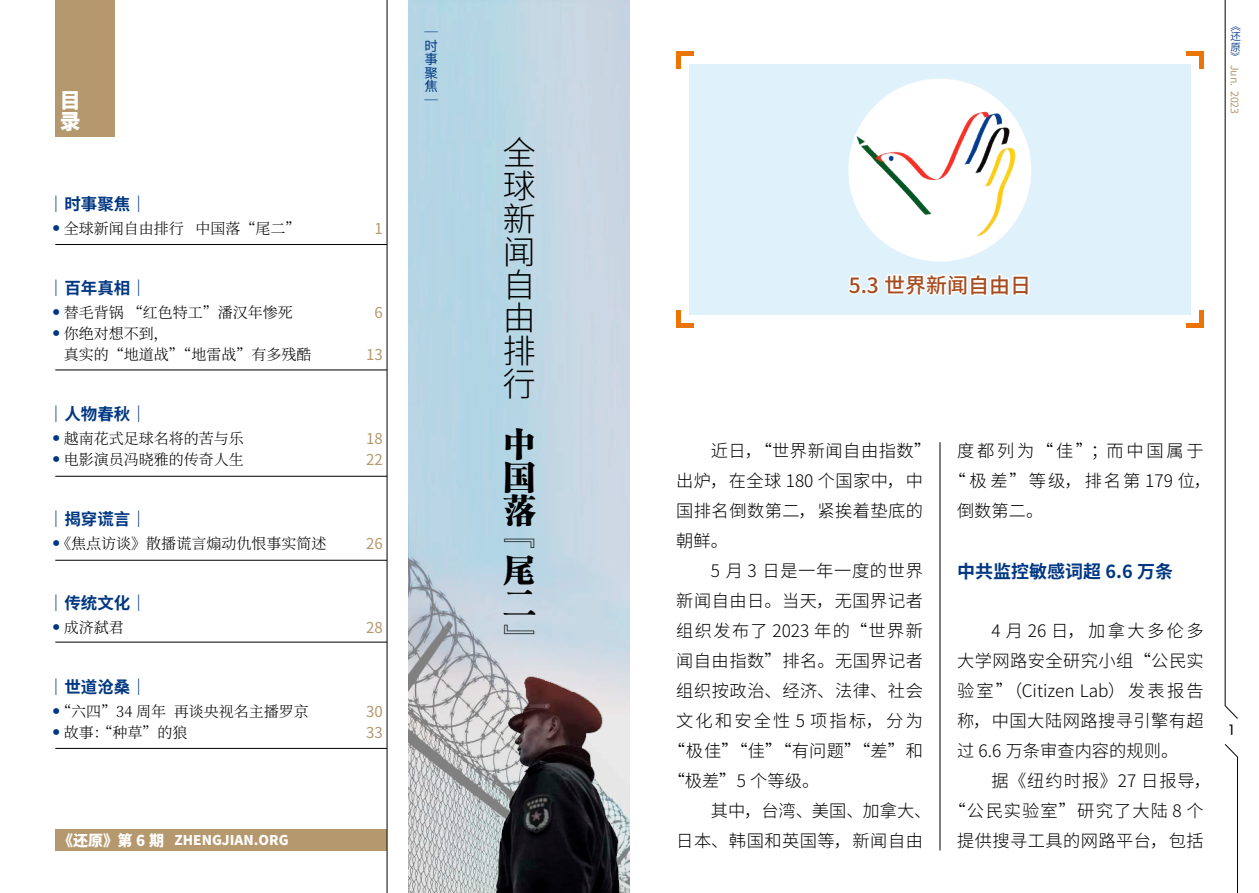
<style>
.page{position:relative;width:1259px;height:893px;background:#fff}
.page>*{position:absolute;margin:0;border:0;box-sizing:border-box;transform-origin:0 0}
.t1{font:300 33px/33px "Source Han Sans CN";color:#000}
.t2{font:33px/33px "FZCSK GBK1 0";color:#000}
.t3{font:500 21px "Source Han Sans CN";color:#a64c20}
.t4{font:800 21px/21px "Source Han Sans CN";color:#003782}
.t5{font:800 21px/21.5px "Source Han Sans CN";color:#fff}
.t6{font:700 18px "Source Han Sans CN";color:#003782}
.t7{font:300 17.25px/30px "Source Han Sans CN";letter-spacing:.025em;color:#000}
.t8{font:300 17.25px "Source Han Sans CN";letter-spacing:.075em;color:#000}
.t9{font:300 17.25px "Source Han Sans CN";letter-spacing:.115em;color:#000}
.t10{font:300 17.25px "Source Han Sans CN";letter-spacing:.065em;color:#000}
.t11{font:300 17.25px "Source Han Sans CN";letter-spacing:.12em;color:#000}
.t12{font:300 17.25px "Source Han Sans CN";letter-spacing:.16em;color:#000}
.t13{font:300 17.25px "Source Han Sans CN";letter-spacing:.06em;color:#000}
.t14{font:700 16.5px "Source Han Sans CN";color:#003782}
.t15{font:300 15px/21px "Source Han Serif CN";color:#000}
.t16{font:15px/21px "Source Han Sans CN";color:#b5986d}
.t17{font:14.7px "FZY3 JW GB1 0";color:#000}
.t18{font:800 13.5px "Source Han Sans CN";color:#fff}
.t19{font:13.5px/13.5px "Source Han Sans CN";color:#003782;text-align:justify}
.t20{font:10.5px "Source Han Sans CN";color:#b5986d}
.t21{font:10.5px/10.4px "Source Han Sans CN";color:#003782;text-align:justify}
.t22{font:9.45px "Source Han Sans CN";color:#003782}
.s1{font-size:15px}
</style>
<div class="page">
<svg style="left:1224px;top:0;width:14px;height:719px"></svg>
<svg style="left:1224px;top:744px;width:14px;height:149px"></svg>
<img style="left:408px;top:0;width:221px;height:893px">
<img style="left:493px;top:673px;width:128px;height:220px">
<div style="left:55px;top:0;width:60px;height:136px;background:#b5986d"></div>
<div style="left:55px;top:829px;width:332px;height:21px;background:#b5986d"></div>
<hr style="left:55px;top:244px;width:332px;height:1px;background:#000">
<hr style="left:55px;top:370px;width:332px;height:1px;background:#000">
<hr style="left:55px;top:476px;width:332px;height:1px;background:#000">
<hr style="left:55px;top:560px;width:332px;height:1px;background:#000">
<hr style="left:55px;top:642px;width:332px;height:1px;background:#000">
<hr style="left:55px;top:748px;width:332px;height:1px;background:#000">
<hr style="left:387px;top:0;width:1px;height:893px;background:#000">
<hr style="left:939px;top:442px;width:1px;height:408px;background:#000">
<hr style="left:676px;top:51px;width:17px;height:4px;background:#eb7404">
<hr style="left:676px;top:51px;width:4px;height:17px;background:#eb7404">
<hr style="left:1186px;top:323px;width:17px;height:4px;background:#eb7404">
<hr style="left:1199px;top:310px;width:4px;height:17px;background:#eb7404">
<hr style="left:1186px;top:51px;width:17px;height:4px;background:#eb7404">
<hr style="left:1199px;top:51px;width:4px;height:17px;background:#eb7404">
<hr style="left:676px;top:323px;width:17px;height:4px;background:#eb7404">
<hr style="left:676px;top:310px;width:4px;height:17px;background:#eb7404">
<div style="left:689px;top:64px;width:502px;height:251px;background:#dff1fb"></div>
<div style="left:848px;top:79px;width:183px;height:182px;background:#fff;border-radius:50%"></div>
<img style="left:856px;top:112px;width:159px;height:125px">
<svg style="left:848px;top:273px;width:181px;height:23px"></svg>
<p class="t5" style="left:60px;top:90px;width:22px">目录</p>
<p class="t14" style="left:48px;top:195px;width:101px">｜时事聚焦｜</p>
<p class="t15" style="left:64px;top:219px;width:238px">全球新闻自由排行 中国落“尾二”</p>
<p class="t4" style="left:46px;top:219px;width:23px">・</p>
<p class="t14" style="left:48px;top:279px;width:101px">｜百年真相｜</p>
<p class="t15" style="left:64px;top:303px;width:249px">替毛背锅 “红色特工”潘汉年惨死你绝对想不到，<br>真实的“地道战”“地雷战”有多残酷</p>
<p class="t4" style="left:46px;top:303px;width:23px">・・</p>
<p class="t14" style="left:48px;top:405px;width:101px">｜人物春秋｜</p>
<p class="t15" style="left:64px;top:429px;width:181px">越南花式足球名将的苦与乐电影演员冯晓雅的传奇人生</p>
<p class="t4" style="left:46px;top:429px;width:23px">・・</p>
<p class="t14" style="left:48px;top:510px;width:101px">｜揭穿谎言｜</p>
<p class="t15" style="left:56px;top:534px;width:271px">《焦点访谈》散播谎言煽动仇恨事实简述</p>
<p class="t4" style="left:46px;top:534px;width:23px">・</p>
<p class="t14" style="left:48px;top:594px;width:101px">｜传统文化｜</p>
<p class="t15" style="left:64px;top:618px;width:61px">成济弑君</p>
<p class="t4" style="left:46px;top:618px;width:23px">・</p>
<p class="t14" style="left:48px;top:678px;width:101px">｜世道沧桑｜</p>
<p class="t15" style="left:64px;top:702px;width:247px;text-indent:-7px">“六四”34 周年 再谈央视名主播罗京故事：“种草”的狼</p>
<p class="t4" style="left:46px;top:702px;width:23px">・・</p>
<p class="t18" style="left:58px;top:833px;width:232px"><span class="s1">《还原》第 6 期</span> ZHENGJIAN.ORG</p>
<p class="t16" style="left:374px;top:219px;width:10px">1</p>
<p class="t16" style="left:374px;top:303px;width:10px">6</p>
<p class="t16" style="left:366px;top:345px;width:18px">13</p>
<p class="t16" style="left:366px;top:429px;width:18px">18<br>22</p>
<p class="t16" style="left:366px;top:534px;width:18px">26</p>
<p class="t16" style="left:366px;top:618px;width:18px">28</p>
<p class="t16" style="left:366px;top:702px;width:18px">30<br>33</p>
<p class="t19" style="left:424px;top:26px;width:15px">｜时事聚焦｜</p>
<h1 class="t1" style="left:503px;top:137px;width:33px">全球新闻自由排行</h1>
<h1 class="t2" style="left:503px;top:429px;width:34px;text-align:justify">中国落</h1>
<h1 class="t2" style="left:503px;top:527px;width:34px;line-height:29.7px">『尾</h1>
<h1 class="t2" style="left:503px;top:589px;width:35px;line-height:29.7px">二』</h1>
<p class="t21" style="left:1230px;top:21px;width:12px">《还原</p>
<p class="t22" style="left:1230px;top:51px;width:11px">》</p>
<p class="t20" style="left:1240px;top:65px;width:51px;rotate:90deg">Jun. 2023</p>
<p class="t3" style="left:848px;top:273px;width:184px">5.3 世界新闻自由日</p>
<p class="t7" style="left:676px;top:436px;width:257px;text-indent:34px">近日，“世界新闻自由指数”出炉，在全球 180 个国家中，中国排名倒数第二，紧挨着垫底的朝鲜。</p>
<p class="t7" style="left:711px;top:556px;width:214px">5 月 3 日是一年一度的世界</p>
<p class="t7" style="left:676px;top:586px;width:248px">新闻自由日。当天，无国界记者</p>
<p class="t8" style="left:676px;top:621px;width:248px">组织发布了 2023 年的“世界新</p>
<p class="t7" style="left:676px;top:646px;width:248px">闻自由指数”排名。无国界记者</p>
<p class="t7" style="left:676px;top:676px;width:248px">组织按政治、经济、法律、社会</p>
<p class="t11" style="left:676px;top:711px;width:248px">文化和安全性 5 项指标，分为</p>
<p class="t7" style="left:668px;top:736px;width:257px">“极佳”“佳”“有问题”“差”和</p>
<p class="t7" style="left:668px;top:766px;width:153px">“极差”5 个等级。</p>
<p class="t7" style="left:711px;top:796px;width:222px">其中，台湾、美国、加拿大、</p>
<p class="t7" style="left:676px;top:826px;width:248px">日本、韩国和英国等，新闻自由</p>
<p class="t12" style="left:957px;top:441px;width:248px">度都列为“佳”；而中国属于</p>
<p class="t9" style="left:948px;top:471px;width:264px">“极差”等级，排名第 179 位，</p>
<p class="t7" style="left:957px;top:496px;width:88px">倒数第二。</p>
<p class="t6" style="left:957px;top:561px;width:218px">中共监控敏感词超 6.6 万条</p>
<p class="t7" style="left:957px;top:616px;width:248px;text-align:justify;text-indent:34px">4 月 26 日，加拿大多伦多大学网路安全研究小组“公民实验室 ”（Citizen Lab）发表报告称，中国大陆网路搜寻引擎有超过 6.6 万条审查内容的规则。</p>
<p class="t13" style="left:991px;top:771px;width:221px">据《纽约时报》27 日报导，</p>
<p class="t10" style="left:948px;top:801px;width:257px">“公民实验室”研究了大陆 8 个</p>
<p class="t7" style="left:957px;top:826px;width:248px">提供搜寻工具的网路平台，包括</p>
<p class="t17" style="left:1228px;top:722px;width:7px">1</p>
</div>
